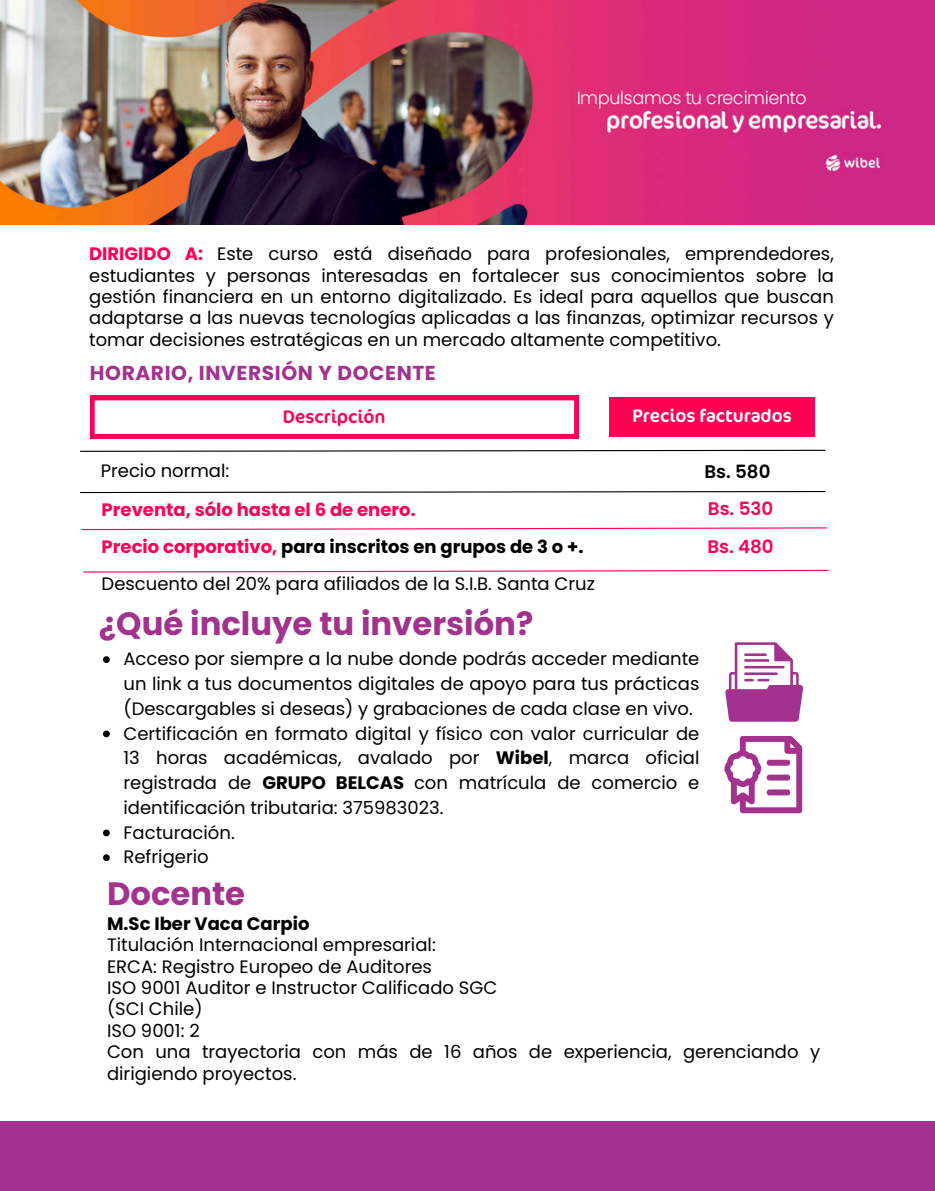
<style>
.page{position:relative;width:935px;height:1191px;background:#fff}
.page>*{position:absolute;margin:0;border:0;box-sizing:border-box;transform-origin:0 0}
.t1{font:700 32.25px "Poppins";color:#a2328e}
.t2{font:700 20.1px "Poppins";letter-spacing:.03em;color:#a2328e}
.t3{font:18.3px "Cocon";color:#fff}
.t4{font:600 18.3px "Poppins";color:#ff0054}
.t5{font:18.3px "Cocon";color:#ff0054}
.t6{font:600 18.3px "Poppins";color:#000}
.t7{font:18px/24.8px "Poppins";color:#000;text-align:justify}
.t8{font:700 18px "Poppins";color:#000}
.t9{font:700 18px "Poppins";color:#ff0054}
.s1{font-weight:700;color:#ff0054}
.s2{color:#ff0054}
.s3{font-weight:700}
</style>
<div class="page">
<div style="left:0;top:1121px;width:935px;height:69px;background:#a2328e"></div>
<div style="left:609px;top:397px;width:206px;height:40px;background:#ff0054"></div>
<svg style="left:80px;top:449px;width:746px;height:3px"></svg>
<svg style="left:90px;top:396px;width:488px;height:42px"></svg>
<svg style="left:80px;top:491px;width:746px;height:2px"></svg>
<svg style="left:81px;top:527px;width:746px;height:3px"></svg>
<svg style="left:83px;top:569px;width:746px;height:4px"></svg>
<svg style="left:103px;top:656px;width:7px;height:7px"></svg>
<svg style="left:103px;top:730px;width:7px;height:7px"></svg>
<svg style="left:103px;top:829px;width:7px;height:7px"></svg>
<svg style="left:103px;top:854px;width:7px;height:7px"></svg>
<svg style="left:725px;top:642px;width:78px;height:79px"></svg>
<svg style="left:724px;top:736px;width:78px;height:77px"></svg>
<img style="left:0;top:0;width:935px;height:224px">
<p class="t7" style="left:89px;top:243px;width:746px;line-height:21.3px"><span class="s1">DIRIGIDO A:</span> Este curso está diseñado para profesionales, emprendedores, estudiantes y personas interesadas en fortalecer sus conocimientos sobre la gestión financiera en un entorno digitalizado. Es ideal para aquellos que buscan adaptarse a las nuevas tecnologías aplicadas a las finanzas, optimizar recursos y tomar decisiones estratégicas en un mercado altamente competitivo.</p>
<p class="t2" style="left:90px;top:358px;width:347px">HORARIO, INVERSIÓN Y DOCENTE</p>
<h2 class="t5" style="left:283px;top:406px;width:104px">Descripción</h2>
<p class="t3" style="left:632px;top:405px;width:161px">Precios facturados</p>
<h3 class="t7" style="left:101px;top:458px;width:130px">Precio normal:</h3>
<h3 class="t6" style="left:704px;top:459px;width:67px">Bs. 580</h3>
<p class="t9" style="left:102px;top:496px;width:316px">Preventa, sólo hasta el 6 de enero.</p>
<p class="t4" style="left:708px;top:496px;width:67px">Bs. 530</p>
<h3 class="t8" style="left:102px;top:534px;width:483px"><span class="s2">Precio corporativo,</span> para inscritos en grupos de 3 o +.</h3>
<p class="t4" style="left:707px;top:534px;width:68px">Bs. 480</p>
<h1 class="t7" style="left:102px;top:571px;width:495px">Descuento del 20% para afiliados de la S.I.B. Santa Cruz</h1>
<h4 class="t1" style="left:99px;top:601px;width:436px">¿Qué incluye tu inversión?</h4>
<h3 class="t7" style="left:123px;top:646px;width:577px">Acceso por siempre a la nube donde podrás acceder mediante un link a tus documentos digitales de apoyo para tus prácticas (Descargables si deseas) y grabaciones de cada clase en vivo.</h3>
<p class="t7" style="left:123px;top:720px;width:577px">Certificación en formato digital y físico con valor curricular de 13 horas académicas, avalado por <span class="s3">Wibel</span>, marca oficial registrada de <span class="s3">GRUPO BELCAS</span> con matrícula de comercio e identificación tributaria: 375983023.</p>
<h4 class="t7" style="left:123px;top:819px;width:113px">Facturación.</h4>
<h3 class="t7" style="left:123px;top:844px;width:87px">Refrigerio</h3>
<p class="t1" style="left:107px;top:871px;width:140px">Docente</p>
<p class="t8" style="left:107px;top:910px;width:204px">M.Sc Iber Vaca Carpio</p>
<p class="t7" style="left:107px;top:932px;width:330px">Titulación Internacional empresarial:</p>
<h1 class="t7" style="left:107px;top:953px;width:326px">ERCA: Registro Europeo de Auditores</h1>
<p class="t7" style="left:107px;top:975px;width:392px">ISO 9001 Auditor e Instructor Calificado SGC</p>
<p class="t7" style="left:107px;top:996px;width:97px">(SCI Chile)</p>
<p class="t7" style="left:107px;top:1018px;width:94px">ISO 9001: 2</p>
<p class="t7" style="left:107px;top:1041px;width:715px;line-height:21.3px">Con una trayectoria con más de 16 años de experiencia, gerenciando y dirigiendo proyectos.</p>
</div>
